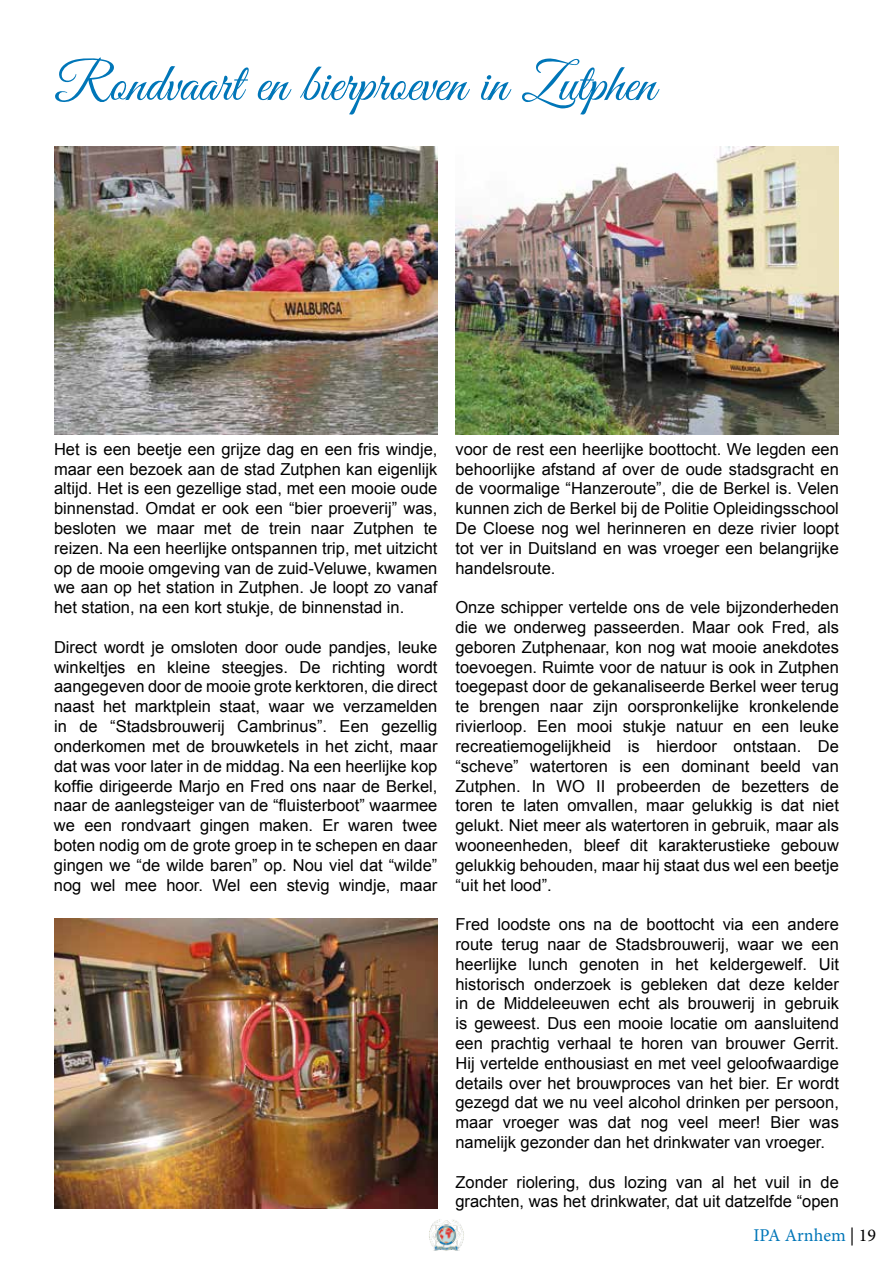
<style>
.page{position:relative;width:893px;height:1263px;background:#fff}
.page>*{position:absolute;margin:0;border:0;box-sizing:border-box;transform-origin:0 0}
.t1{font:54px "Great Vibes";color:#0076b8}
.t2{font:18px "Minion Pro";color:#0076b8}
.t3{font:16.5px/19.8px "Arial";color:#000;text-align:justify}
.s1{color:#000}
</style>
<div class="page">
<img style="left:429px;top:1219px;width:35px;height:32px">
<img style="left:455px;top:147px;width:384px;height:287px">
<img style="left:54px;top:147px;width:383px;height:287px">
<img style="left:54px;top:918px;width:383px;height:291px">
<h1 class="t1" style="left:54px;top:54px;width:603px">Rondvaart en bierproeven in Zutphen</h1>
<p class="t3" style="left:54px;top:439px;width:385px">Het is een beetje een grijze dag en een fris windje, maar een bezoek aan de stad Zutphen kan eigenlijk altijd. Het is een gezellige stad, met een mooie oude binnenstad. Omdat er ook een “bier proeverij” was, besloten we maar met de trein naar Zutphen te reizen. Na een heerlijke ontspannen trip, met uitzicht op de mooie omgeving van de zuid-Veluwe, kwamen we aan op het station in Zutphen. Je loopt zo vanaf het station, na een kort stukje, de binnenstad in.</p>
<p class="t3" style="left:54px;top:637px;width:385px">Direct wordt je omsloten door oude pandjes, leuke winkeltjes en kleine steegjes. De richting wordt aangegeven door de mooie grote kerktoren, die direct naast het marktplein staat, waar we verzamelden in de “Stadsbrouwerij Cambrinus”. Een gezellig onderkomen met de brouwketels in het zicht, maar dat was voor later in de middag. Na een heerlijke kop koffie dirigeerde Marjo en Fred ons naar de Berkel, naar de aanlegsteiger van de “fluisterboot” waarmee we een rondvaart gingen maken. Er waren twee boten nodig om de grote groep in te schepen en daar gingen we “de wilde baren” op. Nou viel dat “wilde” nog wel mee hoor. Wel een stevig windje, maar</p>
<p class="t3" style="left:455px;top:439px;width:385px">voor de rest een heerlijke boottocht. We legden een behoorlijke afstand af over de oude stadsgracht en de voormalige “Hanzeroute”, die de Berkel is. Velen kunnen zich de Berkel bij de Politie Opleidingsschool De Cloese nog wel herinneren en deze rivier loopt tot ver in Duitsland en was vroeger een belangrijke handelsroute.</p>
<p class="t3" style="left:455px;top:598px;width:385px">Onze schipper vertelde ons de vele bijzonderheden die we onderweg passeerden. Maar ook Fred, als geboren Zutphenaar, kon nog wat mooie anekdotes toevoegen. Ruimte voor de natuur is ook in Zutphen toegepast door de gekanaliseerde Berkel weer terug te brengen naar zijn oorspronkelijke kronkelende rivierloop. Een mooi stukje natuur en een leuke recreatiemogelijkheid is hierdoor ontstaan. De “scheve” watertoren is een dominant beeld van Zutphen. In WO II probeerden de bezetters de toren te laten omvallen, maar gelukkig is dat niet gelukt. Niet meer als watertoren in gebruik, maar als wooneenheden, bleef dit karakterustieke gebouw gelukkig behouden, maar hij staat dus wel een beetje “uit het lood”.</p>
<p class="t3" style="left:455px;top:914px;width:385px">Fred loodste ons na de boottocht via een andere route terug naar de Stadsbrouwerij, waar we een heerlijke lunch genoten in het keldergewelf. Uit historisch onderzoek is gebleken dat deze kelder in de Middeleeuwen echt als brouwerij in gebruik is geweest. Dus een mooie locatie om aansluitend een prachtig verhaal te horen van brouwer Gerrit.<br>Hij vertelde enthousiast en met veel geloofwaardige details over het brouwproces van het bier. Er wordt gezegd dat we nu veel alcohol drinken per persoon, maar vroeger was dat nog veel meer! Bier was namelijk gezonder dan het drinkwater van vroeger.</p>
<p class="t3" style="left:455px;top:1172px;width:385px">Zonder riolering, dus lozing van al het vuil in de grachten, was het drinkwater, dat uit datzelfde “open</p>
<p class="t2" style="left:753px;top:1223px;width:124px">IPA Arnhem <span class="s1">| 19</span></p>
</div>
